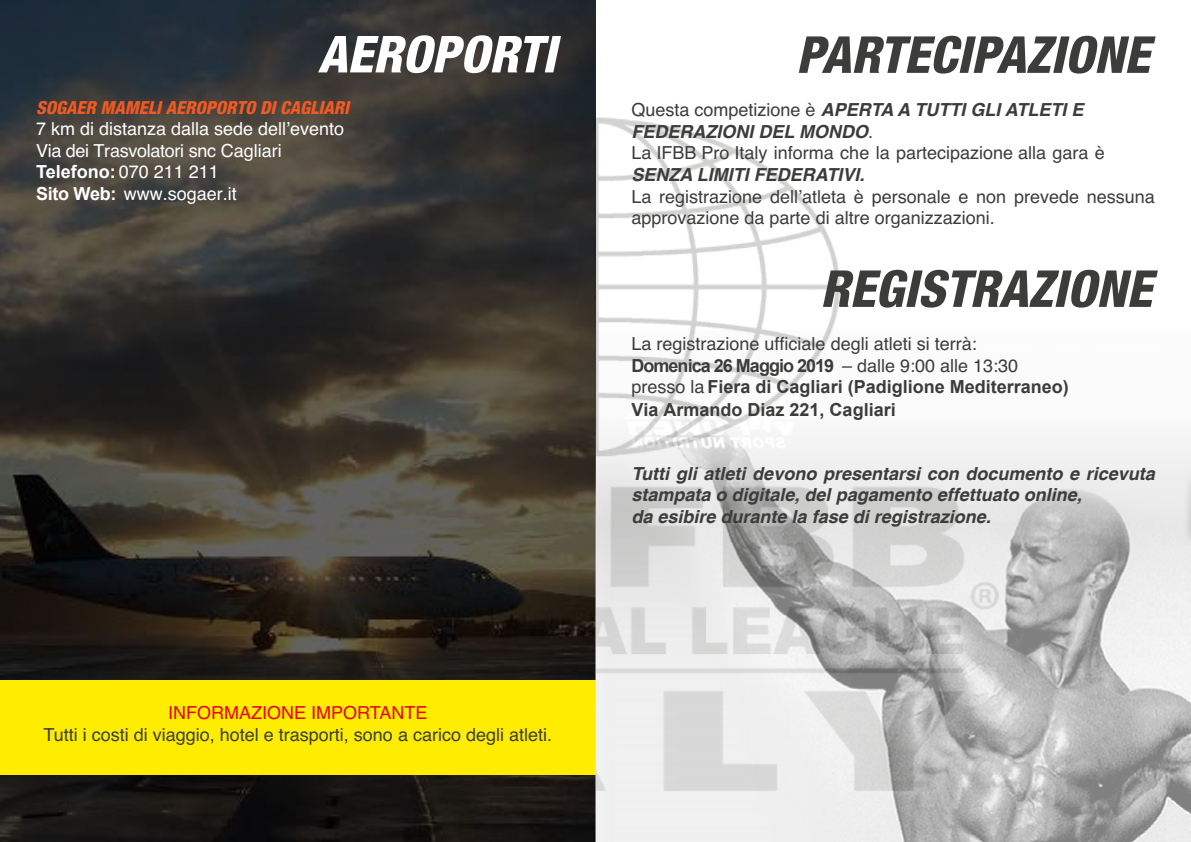
<style>
.page{position:relative;width:1191px;height:842px;background:#fff}
.page>*{position:absolute;margin:0;border:0;box-sizing:border-box;transform-origin:0 0}
.t1{font:italic 800 condensed 51px "Helvetica Neue LT Std";color:#3c3c3b}
.t2{font:italic 800 condensed 51px "Helvetica Neue LT Std";color:#fff}
.t3{font:18px/21.6px "Helvetica";color:#3c3c3b}
.t4{font:italic 700 18px/21.6px "Helvetica";color:#3c3c3b}
.t5{font:700 18px/22.1px "Helvetica";color:#3c3c3b}
.t6{font:18px/21.6px "Helvetica";color:#fff}
.t7{font:italic 800 condensed 18px "Helvetica Neue LT Std";color:#f15a24}
.t8{font:18px "Helvetica";color:#e30613}
.s1{font-weight:700}
.s2{font-weight:700;font-style:italic}
.s3{font-weight:400}
</style>
<div class="page">
<img style="left:595px;top:38px;width:245px;height:293px">
<svg style="left:0;top:0;width:595px;height:842px;background:#33302c"></svg>
<div style="left:0;top:680px;width:595px;height:95px;background:#ffed00"></div>
<img style="left:595px;top:331px;width:596px;height:511px">
<h1 class="t2" style="left:318px;top:23px;width:240px">AEROPORTI</h1>
<p class="t7" style="left:36px;top:96px;width:315px">SOGAER MAMELI AEROPORTO DI CAGLIARI</p>
<p class="t6" style="left:36px;top:119px;width:310px">7 km di distanza dalla sede dell’evento<br>Via dei Trasvolatori snc Cagliari<br><span class="s1">Telefono:</span> 070 211 211<br><span class="s1">Sito Web:</span> www.sogaer.it</p>
<h1 class="t1" style="left:796px;top:23px;width:355px">PARTECIPAZIONE</h1>
<p class="t3" style="left:631px;top:100px;width:475px">Questa competizione è <span class="s2">APERTA A TUTTI GLI ATLETI E<br>FEDERAZIONI DEL MONDO</span>.<br>La IFBB Pro Italy informa che la partecipazione alla gara è</p>
<p class="t4" style="left:631px;top:165px;width:235px">SENZA LIMITI FEDERATIVI.</p>
<p class="t3" style="left:631px;top:186px;width:525px">La registrazione dell’atleta è personale e non prevede nessuna approvazione da parte di altre organizzazioni.</p>
<h1 class="t1" style="left:820px;top:257px;width:333px">REGISTRAZIONE</h1>
<p class="t5" style="left:631px;top:333px;width:439px"><span class="s3">La registrazione ufficiale degli atleti si terrà:<br></span>Domenica 26 Maggio 2019 <span class="s3">– dalle 9:00 alle 13:30 presso la</span> Fiera di Cagliari (Padiglione Mediterraneo)<br>Via Armando Diaz 221, Cagliari</p>
<p class="t4" style="left:631px;top:463px;width:525px">Tutti gli atleti devono presentarsi con documento e ricevuta stampata o digitale, del pagamento effettuato online,<br>da esibire durante la fase di registrazione.</p>
<p class="t8" style="left:168px;top:699px;width:261px">INFORMAZIONE IMPORTANTE</p>
<p class="t3" style="left:43px;top:724px;width:510px">Tutti i costi di viaggio, hotel e trasporti, sono a carico degli atleti.</p>
</div>
